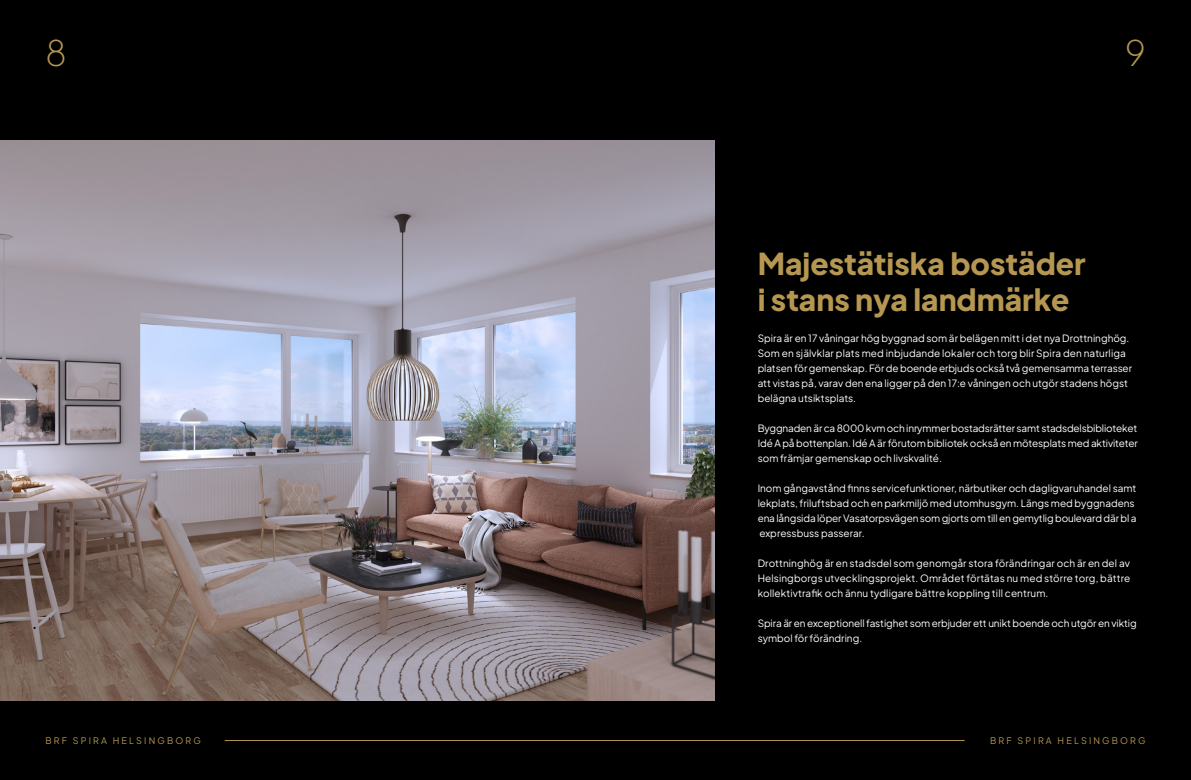
<style>
.page{position:relative;width:1191px;height:780px;background:#000}
.page>*{position:absolute;margin:0;border:0;box-sizing:border-box;transform-origin:0 0}
.t1{font:200 35px "Plus Jakarta Sans";color:#b59751}
.t2{font:800 30px/36px "Plus Jakarta Sans";color:#b59751}
.t3{font:10px/15px "Plus Jakarta Sans";color:#fff}
.t4{font:9px "Plus Jakarta Sans";letter-spacing:.24em;color:#b59751}
</style>
<div class="page">
<img style="left:0;top:140px;width:714px;height:560px">
<hr style="left:225px;top:740px;width:739px;height:1px;background:#b59751">
<h1 class="t1" style="left:45px;top:25px;width:23px">8</h1>
<h1 class="t1" style="left:1125px;top:25px;width:22px">9</h1>
<h2 class="t2" style="left:757px;top:242px;width:329px">Majestätiska bostäder i stans nya landmärke</h2>
<p class="t3" style="left:757px;top:329px;width:376px">Spira är en 17 våningar hög byggnad som är belägen mitt i det nya Drottninghög.<br>Som en självklar plats med inbjudande lokaler och torg blir Spira den naturliga platsen för gemenskap. För de boende erbjuds också två gemensamma terrasser att vistas på, varav den ena ligger på den 17:e våningen och utgör stadens högst belägna utsiktsplats.</p>
<p class="t3" style="left:757px;top:419px;width:382px;text-align:justify">Byggnaden är ca 8000 kvm och inrymmer bostadsrätter samt stadsdelsbiblioteket Idé A på bottenplan. Idé A är förutom bibliotek också en mötesplats med aktiviteter som främjar gemenskap och livskvalité.</p>
<p class="t3" style="left:757px;top:479px;width:380px">Inom gångavstånd finns servicefunktioner, närbutiker och dagligvaruhandel samt lekplats, friluftsbad och en parkmiljö med utomhusgym. Längs med byggnadens ena långsida löper Vasatorpsvägen som gjorts om till en gemytlig boulevard där bl a expressbuss passerar.</p>
<p class="t3" style="left:757px;top:554px;width:374px;text-align:justify">Drottninghög är en stadsdel som genomgår stora förändringar och är en del av Helsingborgs utvecklingsprojekt. Området förtätas nu med större torg, bättre kollektivtrafik och ännu tydligare bättre koppling till centrum.</p>
<p class="t3" style="left:757px;top:614px;width:380px">Spira är en exceptionell fastighet som erbjuder ett unikt boende och utgör en viktig symbol för förändring.</p>
<p class="t4" style="left:45px;top:733px;width:157px">BRF SPIRA HELSINGBORG</p>
<p class="t4" style="left:990px;top:733px;width:157px">BRF SPIRA HELSINGBORG</p>
</div>
